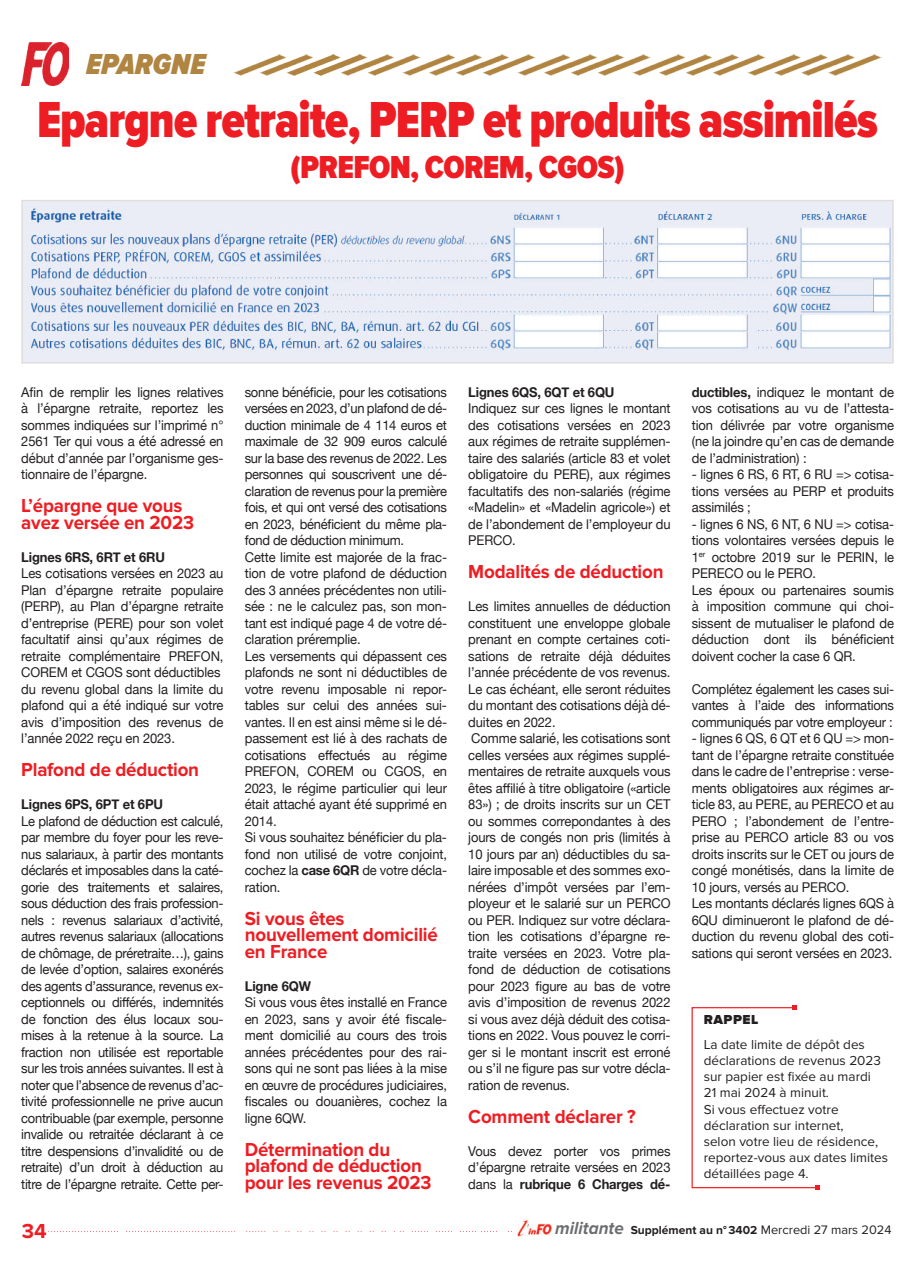
<style>
.page{position:relative;width:915px;height:1263px;background:#fff}
.page>*{position:absolute;margin:0;border:0;box-sizing:border-box;transform-origin:0 0}
.t1{font:900 52.5px "Proxima Nova Cond";letter-spacing:-.02em;color:#ee1d23;scale:.92 1}
.t2{font:900 33px "Proxima Nova Cond";letter-spacing:-.02em;color:#ee1d23}
.t3{font:italic 900 30px "Proxima Nova Cond";color:#b08541}
.t4{font:700 21px "Proxima Nova";color:#ee1d23}
.t5{font:700 19.5px/16.5px "Proxima Nova";letter-spacing:-.01em;color:#ee1d23;scale:.96 1}
.t6{font:italic 700 18px "Proxima Nova";color:#6c6d70;scale:.95 1}
.t7{font:13.5px/16.5px "Helvetica Neue";letter-spacing:-.01em;color:#231f20;text-align:justify;scale:.96 1}
.t8{font:13.5px/16.2px "Proxima Nova";color:#231f20}
.t9{font:700 13.5px "Helvetica Neue";letter-spacing:-.01em;color:#231f20;scale:.96 1}
.t10{font:900 13.5px "Proxima Nova";letter-spacing:.04em;color:#231f20}
.t11{font:700 12px "Proxima Nova";color:#231f20}
.s1{font-weight:700}
.s2{font-family:"Helvetica Neue";font-weight:400;font-style:normal;font-size:12px;color:#fff}
.s3{font-weight:400;font-size:12.75px}
.s4{font-family:"Helvetica Neue";font-weight:400;color:#fff}
</style>
<div class="page">
<img style="left:22px;top:43px;width:47px;height:42px">
<svg style="left:48px;top:1231px;width:464px;height:1px"></svg>
<img style="left:517px;top:1218px;width:35px;height:22px">
<img style="left:24px;top:203px;width:866px;height:158px">
<div style="left:21px;top:200px;width:872px;height:164px;border:2px solid #e2dddd"></div>
<svg style="left:691px;top:1005px;width:128px;height:185px"></svg>
<img style="left:765px;top:54px;width:115px;height:22px">
<img style="left:650px;top:54px;width:115px;height:22px">
<img style="left:535px;top:54px;width:115px;height:22px">
<img style="left:420px;top:54px;width:115px;height:22px">
<img style="left:292px;top:54px;width:128px;height:22px">
<img style="left:233px;top:54px;width:133px;height:21px">
<h3 class="t3" style="left:86px;top:51px;width:121px">EPARGNE</h3>
<h1 class="t1" style="left:37px;top:96px;width:915px">Epargne retraite, PERP et produits assimilés</h1>
<h2 class="t2" style="left:290px;top:152px;width:336px">(PREFON, COREM, CGOS)</h2>
<p class="t7" style="left:21px;top:384px;width:212px">Afin de remplir les lignes relatives à l’épargne retraite, reportez les sommes indiquées sur l’imprimé n° 2561 Ter qui vous a été adressé en début d’année par l’organisme ges&shy;tionnaire de l’épargne.</p>
<h3 class="t5" style="left:21px;top:498px;width:181px">L’épargne que vous avez versée en 2023</h3>
<p class="t9" style="left:21px;top:549px;width:151px">Lignes 6RS, 6RT et 6RU</p>
<p class="t7" style="left:21px;top:565px;width:212px;text-align:left">Les cotisations versées en 2023 au Plan d’épargne retraite populaire (PERP), au Plan d’épargne retraite d’entreprise (PERE) pour son volet facultatif ainsi qu’aux régimes de retraite complémentaire PREFON, COREM et CGOS sont déductibles du revenu global dans la limite du plafond qui a été indiqué sur votre avis d’imposition des revenus de l’année 2022 reçu en 2023.</p>
<h3 class="t5" style="left:21px;top:762px;width:187px">Plafond de déduction</h3>
<p class="t9" style="left:21px;top:796px;width:149px">Lignes 6PS, 6PT et 6PU</p>
<p class="t7" style="left:21px;top:813px;width:212px">Le plafond de déduction est calculé, par membre du foyer pour les reve&shy;nus salariaux, à partir des montants déclarés et imposables dans la caté&shy;gorie des traitements et salaires, sous déduction des frais profession&shy;nels : revenus salariaux d’activité, autres revenus salariaux (allocations de chômage, de préretraite…), gains de levée d’option, salaires exonérés des agents d’assurance, revenus ex&shy;ceptionnels ou différés, indemnités de fonction des élus locaux sou&shy;mises à la retenue à la source. La fraction non utilisée est reportable sur les trois années suivantes. Il est à noter que l’absence de revenus d’ac&shy;tivité professionnelle ne prive aucun contribuable (par exemple, personne invalide ou retraitée déclarant à ce titre despensions d’invalidité ou de retraite) d’un droit à déduction au titre de l’épargne retraite. Cette per-</p>
<p class="t7" style="left:245px;top:384px;width:212px;text-align:left">sonne bénéficie, pour les cotisations versées en 2023, d’un plafond de dé&shy;duction minimale de 4 114 euros et maximale de 32 909 euros calculé sur la base des revenus de 2022. Les personnes qui souscrivent une dé&shy;claration de revenus pour la première fois, et qui ont versé des cotisations en 2023, bénéficient du même pla&shy;fond de déduction minimum.<br>Cette limite est majorée de la frac&shy;tion de votre plafond de déduction des 3 années précédentes non utili&shy;sée : ne le calculez pas, son mon&shy;tant est indiqué page 4 de votre dé&shy;claration préremplie.<br>Les versements qui dépassent ces plafonds ne sont ni déductibles de votre revenu imposable ni repor&shy;tables sur celui des années sui&shy;vantes. Il en est ainsi même si le dé&shy;passement est lié à des rachats de cotisations effectués au régime<br>PREFON, COREM ou CGOS, en<br>2023, le régime particulier qui leur était attaché ayant été supprimé en<br>2014.<br>Si vous souhaitez bénéficier du pla&shy;fond non utilisé de votre conjoint, cochez la <span class="s1">case 6QR</span> de votre décla&shy;ration.</p>
<h3 class="t5" style="left:245px;top:911px;width:202px">Si vous êtes nouvellement domicilié en France</h3>
<p class="t9" style="left:245px;top:978px;width:70px">Ligne 6QW</p>
<p class="t7" style="left:245px;top:994px;width:212px">Si vous vous êtes installé en France en 2023, sans y avoir été fiscale&shy;ment domicilié au cours des trois années précédentes pour des rai&shy;sons qui ne sont pas liées à la mise en œuvre de procédures judiciaires, fiscales ou douanières, cochez la ligne 6QW.</p>
<h3 class="t5" style="left:245px;top:1142px;width:196px">Détermination du plafond de déduction pour les revenus 2023</h3>
<p class="t9" style="left:468px;top:384px;width:154px">Lignes 6QS, 6QT et 6QU</p>
<p class="t7" style="left:468px;top:400px;width:212px">Indiquez sur ces lignes le montant des cotisations versées en 2023 aux régimes de retraite supplémen&shy;taire des salariés (article 83 et volet obligatoire du PERE), aux régimes facultatifs des non-salariés (régime «Madelin» et «Madelin agricole») et de l’abondement de l’employeur du PERCO.</p>
<h3 class="t5" style="left:468px;top:564px;width:205px">Modalités de déduction</h3>
<p class="t7" style="left:468px;top:598px;width:212px;text-align:left">Les limites annuelles de déduction constituent une enveloppe globale prenant en compte certaines coti&shy;sations de retraite déjà déduites l’année précédente de vos revenus.<br>Le cas échéant, elle seront réduites du montant des cotisations déjà dé&shy;duites en 2022.<br>Comme salarié, les cotisations sont celles versées aux régimes supplé&shy;mentaires de retraite auxquels vous êtes affilié à titre obligatoire («article 83») ; de droits inscrits sur un CET ou sommes correpondantes à des jours de congés non pris (limités à 10 jours par an) déductibles du sa&shy;laire imposable et des sommes exo&shy;nérées d’impôt versées par l’em&shy;ployeur et le salarié sur un PERCO ou PER. Indiquez sur votre déclara&shy;tion les cotisations d’épargne re&shy;traite versées en 2023. Votre pla&shy;fond de déduction de cotisations pour 2023 figure au bas de votre avis d’imposition de revenus 2022 si vous avez déjà déduit des cotisa&shy;tions en 2022. Vous pouvez le corri&shy;ger si le montant inscrit est erroné ou s’il ne figure pas sur votre décla&shy;ration de revenus.</p>
<h3 class="t5" style="left:468px;top:1109px;width:176px">Comment déclarer ?</h3>
<p class="t7" style="left:468px;top:1143px;width:212px">Vous devez porter vos primes d’épargne retraite versées en 2023 dans la <span class="s1">rubrique 6 Charges dé-</span></p>
<p class="t7" style="left:691px;top:384px;width:212px"><span class="s1">ductibles,</span> indiquez le montant de vos cotisations au vu de l’attesta&shy;tion délivrée par votre organisme (ne la joindre qu’en cas de demande de l’administration) :</p>
<p class="t7" style="left:691px;top:466px;width:212px">- lignes 6 RS, 6 RT, 6 RU =&gt; cotisa&shy;tions versées au PERP et produits assimilés ;</p>
<p class="t7" style="left:691px;top:516px;width:212px;text-align:left">- lignes 6 NS, 6 NT, 6 NU =&gt; cotisa&shy;tions volontaires versées depuis le<br>1<sup>er</sup> octobre 2019 sur le PERIN, le<br>PERECO ou le PERO.<br>Les époux ou partenaires soumis à imposition commune qui choi&shy;sissent de mutualiser le plafond de déduction dont ils bénéficient doivent cocher la case 6 QR.</p>
<p class="t7" style="left:691px;top:681px;width:212px">Complétez également les cases sui&shy;vantes à l’aide des informations communiqués par votre employeur :</p>
<p class="t7" style="left:691px;top:730px;width:212px;text-align:left">- lignes 6 QS, 6 QT et 6 QU =&gt; mon&shy;tant de l’épargne retraite constituée dans le cadre de l’entreprise : verse&shy;ments obligatoires aux régimes ar&shy;ticle 83, au PERE, au PERECO et au PERO ; l’abondement de l’entre&shy;prise au PERCO article 83 ou vos droits inscrits sur le CET ou jours de congé monétisés, dans la limite de 10 jours, versés au PERCO.<br>Les montants déclarés lignes 6QS à 6QU diminueront le plafond de dé&shy;duction du revenu global des coti&shy;sations qui seront versées en 2023.</p>
<p class="t10" style="left:703px;top:1013px;width:56px">RAPPEL</p>
<p class="t8" style="left:703px;top:1037px;width:186px">La date limite de dépôt des déclarations de revenus 2023 sur papier est fixée au mardi<br>21 mai 2024 à minuit.<br>Si vous effectuez votre déclaration sur internet,<br>selon votre lieu de résidence, reportez-vous aux dates limites détaillées page 4.</p>
<h3 class="t4" style="left:22px;top:1222px;width:26px">34</h3>
<h3 class="t6" style="left:552px;top:1220px;width:76px"><span class="s2">l</span>militante</h3>
<p class="t11" style="left:630px;top:1225px;width:265px">Supplément au n° 3402 <span class="s3">Mercredi 27 mars 2024</span><span class="s4">l</span></p>
</div>
